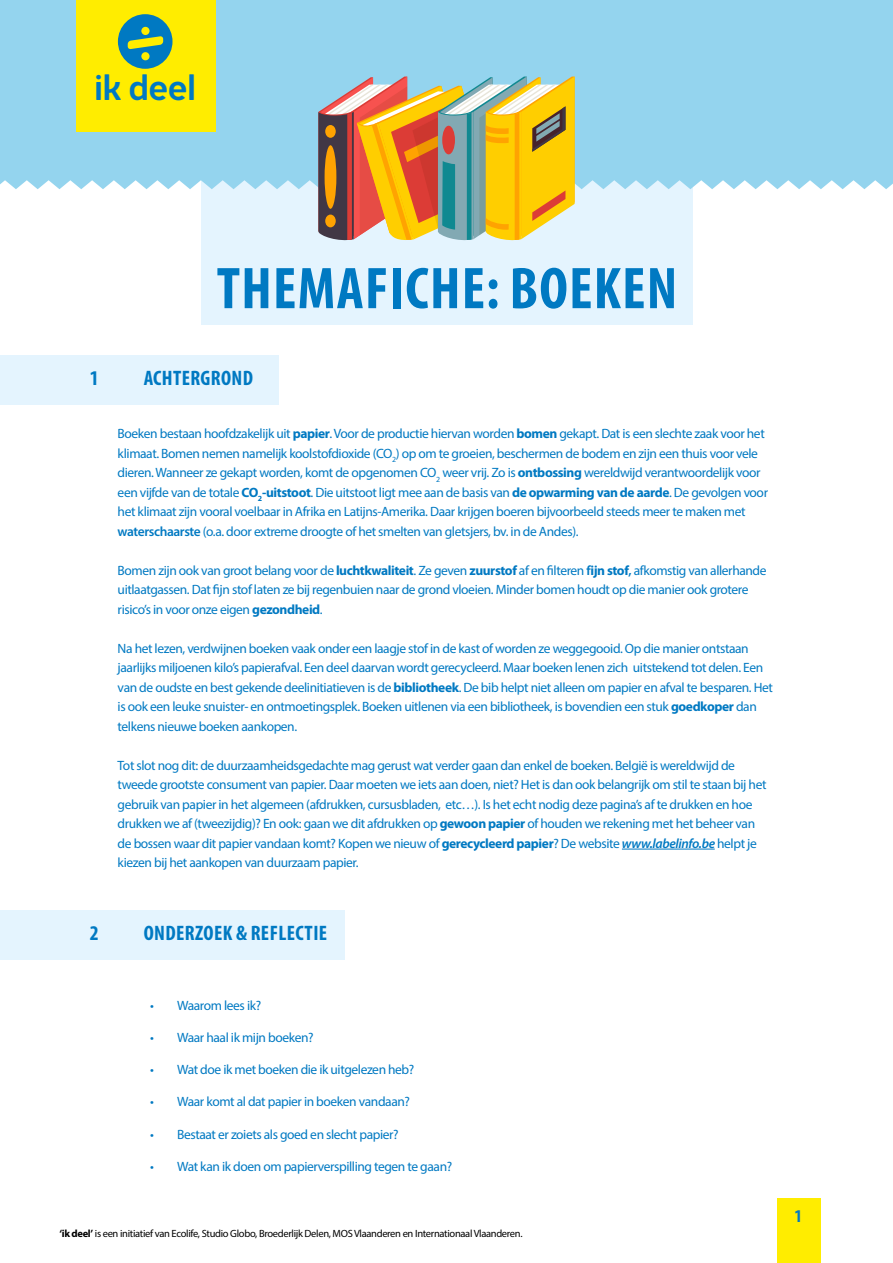
<style>
.page{position:relative;width:893px;height:1263px;background:#fff}
.page>*{position:absolute;margin:0;border:0;box-sizing:border-box;transform-origin:0 0}
.t1{font:700 condensed 59.4px "Myriad Pro";letter-spacing:.02em;color:#0079c2}
.t2{font:500 36.45px "Brooklyn Samuels Five";color:#0079c2}
.t3{font:700 condensed 21px "Myriad Pro";letter-spacing:.02em;color:#0079c2}
.t4{font:700 condensed 18px "Myriad Pro";color:#0079c2}
.t5{font:13.5px/19.5px "Myriad Pro";letter-spacing:-.03em;color:#0079c2}
.t6{font:10.5px "Myriad Pro";letter-spacing:-.03em;color:#000}
.s1{font-weight:700}
.s2{font-weight:600}
.s3{font-weight:600;font-style:italic}
</style>
<div class="page">
<div style="left:201px;top:158px;width:491px;height:167px;background:#e4f4fe"></div>
<div style="left:0;top:0;width:893px;height:189px;background:#94d4ee"></div>
<div style="left:77px;top:0;width:139px;height:132px;background:#ffed00"></div>
<div style="left:118px;top:14px;width:54px;height:55px;background:#0079c2;border-radius:50%"></div>
<svg style="left:128px;top:36px;width:35px;height:13px"></svg>
<div style="left:141px;top:27px;width:9px;height:8px;background:#ffed00;border-radius:50%"></div>
<div style="left:141px;top:52px;width:9px;height:8px;background:#ffed00;border-radius:50%"></div>
<div style="left:0;top:355px;width:279px;height:49px;background:#e4f4fe"></div>
<div style="left:0;top:910px;width:344px;height:50px;background:#e4f4fe"></div>
<hr style="left:622px;top:849px;width:93px;height:1px;background:#0079c2">
<svg style="left:318px;top:77px;width:257px;height:163px;background:#c8a153"></svg>
<div style="left:777px;top:1197px;width:44px;height:66px;background:#ffed00"></div>
<h2 class="t2" style="left:94px;top:66px;width:103px">ik deel</h2>
<h1 class="t1" style="left:217px;top:251px;width:462px">THEMAFICHE: BOEKEN</h1>
<h3 class="t3" style="left:90px;top:365px;width:10px">1</h3>
<h3 class="t3" style="left:144px;top:365px;width:111px">ACHTERGROND</h3>
<p class="t5" style="left:118px;top:424px;width:652px">Boeken bestaan hoofdzakelijk uit <span class="s1">papier</span>. Voor de productie hiervan worden <span class="s1">bomen</span> gekapt. Dat is een slechte zaak voor het klimaat. Bomen nemen namelijk koolstofdioxide (CO<sub>2</sub>) op om te groeien, beschermen de bodem en zijn een thuis voor vele dieren. Wanneer ze gekapt worden, komt de opgenomen CO<sub>2</sub> weer vrij. Zo is <span class="s1">ontbossing</span> wereldwijd verantwoordelijk voor een vijfde van de totale <span class="s1">CO</span><sub>2</sub><span class="s1">-uitstoot</span>. Die uitstoot ligt mee aan de basis van <span class="s1">de opwarming van de aarde</span>. De gevolgen voor het klimaat zijn vooral voelbaar in Afrika en Latijns-Amerika. Daar krijgen boeren bijvoorbeeld steeds meer te maken met <span class="s2">waterschaarste</span> (o.a. door extreme droogte of het smelten van gletsjers, bv. in de Andes).</p>
<p class="t5" style="left:118px;top:560px;width:650px">Bomen zijn ook van groot belang voor de <span class="s1">luchtkwaliteit</span>. Ze geven <span class="s1">zuurstof</span> af en filteren <span class="s2">f</span><span class="s1">ijn stof</span><span class="s2">,</span> afkomstig van allerhande uitlaatgassen. Dat fijn stof laten ze bij regenbuien naar de grond vloeien. Minder bomen houdt op die manier ook grotere risico’s in voor onze eigen <span class="s1">gezondheid</span>.</p>
<p class="t5" style="left:118px;top:638px;width:657px">Na het lezen, verdwijnen boeken vaak onder een laagje stof in de kast of worden ze weggegooid. Op die manier ontstaan jaarlijks miljoenen kilo’s papierafval. Een deel daarvan wordt gerecycleerd. Maar boeken lenen zich uitstekend tot delen. Een van de oudste en best gekende deelinitiatieven is de <span class="s1">bibliotheek</span>. De bib helpt niet alleen om papier en afval te besparen. Het is ook een leuke snuister- en ontmoetingsplek. Boeken uitlenen via een bibliotheek, is bovendien een stuk <span class="s1">goedkoper</span> dan telkens nieuwe boeken aankopen.</p>
<p class="t5" style="left:118px;top:755px;width:650px">Tot slot nog dit: de duurzaamheidsgedachte mag gerust wat verder gaan dan enkel de boeken. België is wereldwijd de tweede grootste consument van papier. Daar moeten we iets aan doen, niet? Het is dan ook belangrijk om stil te staan bij het gebruik van papier in het algemeen (afdrukken, cursusbladen, etc…). Is het echt nodig deze pagina’s af te drukken en hoe drukken we af (tweezijdig)? En ook: gaan we dit afdrukken op <span class="s1">gewoon papier</span> of houden we rekening met het beheer van de bossen waar dit papier vandaan komt? Kopen we nieuw of <span class="s1">gerecycleerd papier</span>? De website <span class="s3">www.labelinfo.be</span> helpt je kiezen bij het aankopen van duurzaam papier.</p>
<h3 class="t3" style="left:90px;top:920px;width:10px">2</h3>
<h3 class="t3" style="left:144px;top:920px;width:185px">ONDERZOEK &amp; REFLECTIE</h3>
<p class="t5" style="left:150px;top:995px;width:113px">• Waarom lees ik?</p>
<p class="t5" style="left:150px;top:1027px;width:165px">• Waar haal ik mijn boeken?</p>
<p class="t5" style="left:150px;top:1060px;width:266px">• Wat doe ik met boeken die ik uitgelezen heb?</p>
<p class="t5" style="left:150px;top:1092px;width:261px">• Waar komt al dat papier in boeken vandaan?</p>
<p class="t5" style="left:150px;top:1124px;width:250px">• Bestaat er zoiets als goed en slecht papier?</p>
<p class="t5" style="left:150px;top:1156px;width:304px">• Wat kan ik doen om papierverspilling tegen te gaan?</p>
<p class="t6" style="left:60px;top:1227px;width:464px"><span class="s1">‘ik deel’</span> is een initiatief van Ecolife, Studio Globo, Broederlijk Delen, MOS Vlaanderen en Internationaal Vlaanderen.</p>
<h3 class="t4" style="left:795px;top:1205px;width:9px">1</h3>
</div>
